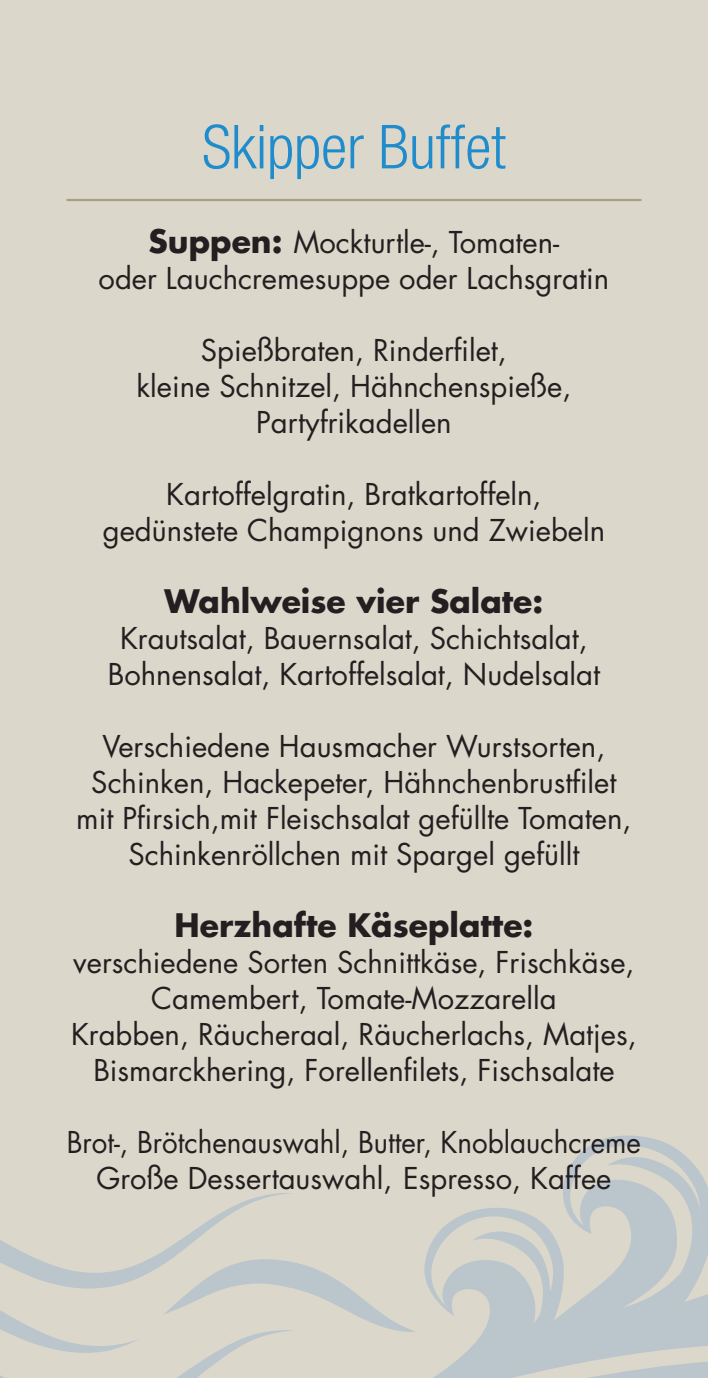
<style>
.page{position:relative;width:708px;height:1378px;background:#dbd7cb}
.page>*{position:absolute;margin:0;border:0;box-sizing:border-box;transform-origin:0 0}
.t1{font:300 condensed 60.75px "Helvetica Neue";color:#218ccc}
.t2{font:700 31.5px "Futura";color:#231f20}
.t3{font:29.25px/36px "Futura";color:#231f20;text-align:center}
.t4{font:29.25px/36px "Futura";color:#231f20;text-align:center;scale:.95 1}
.s1{font-weight:700;font-size:31.5px}
</style>
<div class="page">
<svg style="left:0;top:1193px;width:415px;height:185px"></svg>
<svg style="left:424px;top:1135px;width:284px;height:243px"></svg>
<svg style="left:586px;top:1361px;width:122px;height:17px"></svg>
<svg style="left:472px;top:1231px;width:82px;height:85px"></svg>
<svg style="left:607px;top:1157px;width:101px;height:120px"></svg>
<hr style="left:67px;top:199px;width:574px;height:2px;background:#a69f88">
<h1 class="t1" style="left:202px;top:112px;width:305px">Skipper Buffet</h1>
<p class="t3" style="left:99px;top:225px;width:512px"><span class="s1">Suppen:</span> Mockturtle-, Tomaten-<br>oder Lauchcremesuppe oder Lachsgratin</p>
<p class="t3" style="left:137px;top:333px;width:436px">Spießbraten, Rinderfilet,<br>kleine Schnitzel, Hähnchenspieße,<br>Partyfrikadellen</p>
<p class="t3" style="left:103px;top:477px;width:504px">Kartoffelgratin, Bratkartoffeln, gedünstete Champignons und Zwiebeln</p>
<p class="t2" style="left:165px;top:580px;width:380px">Wahlweise vier Salate:</p>
<p class="t3" style="left:108px;top:621px;width:494px">Krautsalat, Bauernsalat, Schichtsalat,<br>Bohnensalat, Kartoffelsalat, Nudelsalat</p>
<p class="t3" style="left:76px;top:729px;width:557px">Verschiedene Hausmacher Wurstsorten, Schinken, Hackepeter, Hähnchenbrustfilet mit Pfirsich,mit Fleischsalat gefüllte Tomaten, Schinkenröllchen mit Spargel gefüllt</p>
<p class="t2" style="left:175px;top:904px;width:360px">Herzhafte Käseplatte:</p>
<p class="t3" style="left:71px;top:945px;width:567px">verschiedene Sorten Schnittkäse, Frischkäse, Camembert, Tomate-Mozzarella<br>Krabben, Räucheraal, Räucherlachs, Matjes, Bismarckhering, Forellenfilets, Fischsalate</p>
<p class="t4" style="left:67px;top:1125px;width:606px">Brot-, Brötchenauswahl, Butter, Knoblauchcreme<br>Große Dessertauswahl, Espresso, Kaffee</p>
</div>
